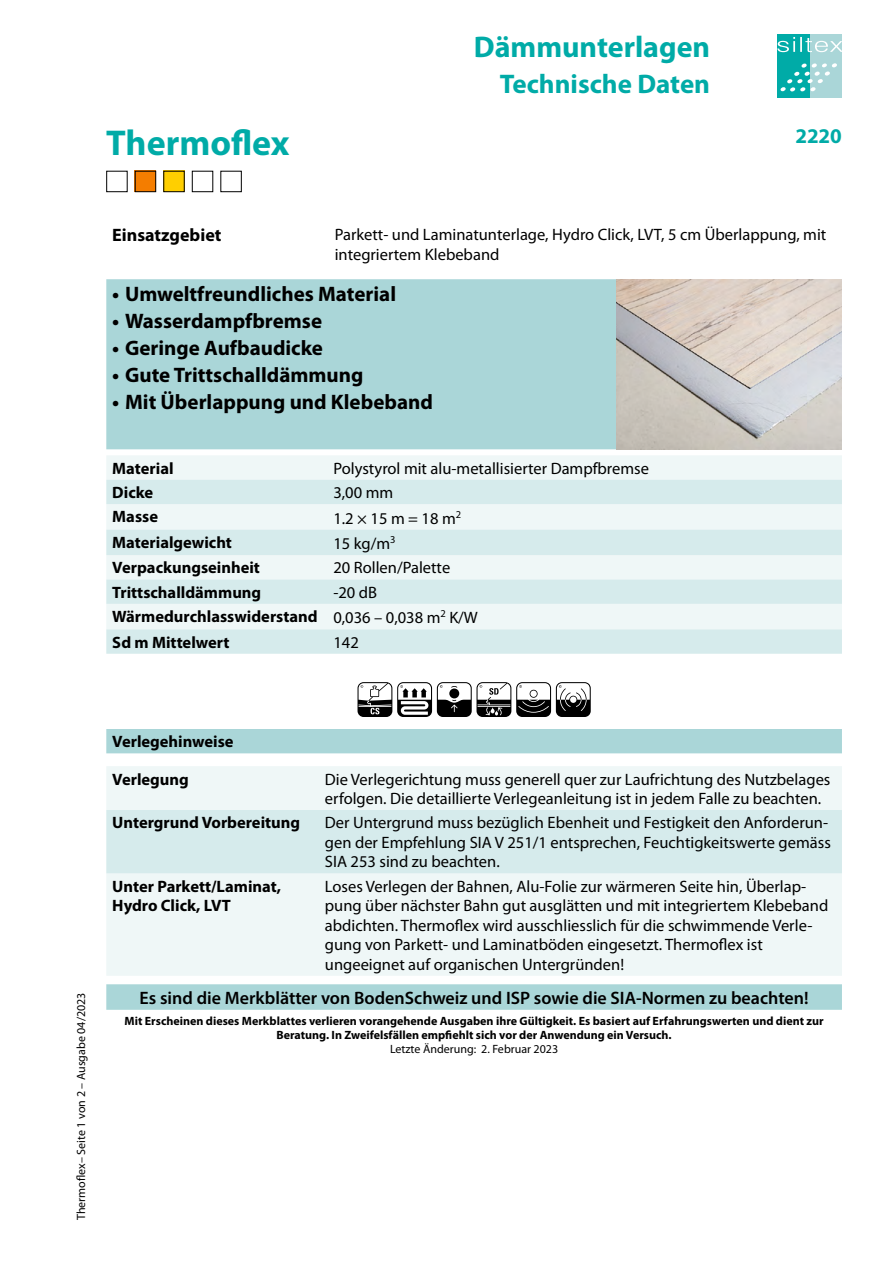
<style>
.page{position:relative;width:893px;height:1263px;background:#fff}
.page>*{position:absolute;margin:0;border:0;box-sizing:border-box;transform-origin:0 0}
.t1{font:700 36px "Myriad Pro";color:#00aba7}
.t2{font:700 30px "Myriad Pro";color:#00aba7}
.t3{font:700 27px "Myriad Pro";color:#00aba7}
.t4{font:700 21px "Myriad Pro";color:#000}
.t5{font:700 21px "Myriad Pro";color:#00aba7}
.t6{font:600 18px "Myriad Pro";color:#000}
.t7{font:700 18px "Myriad Pro";color:#000}
.t8{font:16.5px/19.5px "Myriad Pro";color:#000}
.t9{font:700 16.5px/24.9px "Myriad Pro";color:#000}
.t10{font:700 12px/14.2px "Myriad Pro";color:#000;text-align:center}
.t11{font:12px "Myriad Pro";color:#000}
.s1{font-weight:400}
</style>
<div class="page">
<div style="left:778px;top:34px;width:33px;height:64px;background:#00aba7"></div>
<div style="left:811px;top:34px;width:31px;height:64px;background:#aad6d8"></div>
<svg style="left:778px;top:37px;width:64px;height:15px"></svg>
<svg style="left:780px;top:63px;width:57px;height:28px"></svg>
<div style="left:106px;top:279px;width:511px;height:170px;background:#aad6d8"></div>
<img style="left:617px;top:279px;width:225px;height:170px">
<div style="left:106px;top:455px;width:736px;height:25px;background:#eff7f7"></div>
<svg style="left:106px;top:480px;width:736px;height:174px;fill:#d6ebec"></svg>
<svg style="left:357px;top:682px;width:234px;height:35px"></svg>
<svg style="left:106px;top:729px;width:736px;height:281px;fill:#aad6d8"></svg>
<div style="left:106px;top:766px;width:736px;height:210px;background:#eff7f7"></div>
<div style="left:106px;top:810px;width:736px;height:63px;background:#d6ebec"></div>
<div style="left:106px;top:171px;width:22px;height:21px;border:1px solid #000"></div>
<div style="left:135px;top:171px;width:21px;height:21px;background:#f47d00"></div>
<div style="left:135px;top:171px;width:21px;height:21px;border:1px solid #000"></div>
<div style="left:163px;top:171px;width:22px;height:21px;background:#ffcf00"></div>
<div style="left:163px;top:171px;width:22px;height:21px;border:1px solid #000"></div>
<div style="left:192px;top:171px;width:21px;height:21px;border:1px solid #000"></div>
<div style="left:220px;top:171px;width:22px;height:21px;border:1px solid #000"></div>
<h2 class="t2" style="left:474px;top:27px;width:238px">Dämmunterlagen</h2>
<h3 class="t3" style="left:500px;top:66px;width:212px">Technische Daten</h3>
<h1 class="t1" style="left:106px;top:119px;width:185px">Thermoflex</h1>
<p class="t5" style="left:795px;top:123px;width:48px">2220</p>
<p class="t7" style="left:112px;top:224px;width:111px">Einsatzgebiet</p>
<p class="t8" style="left:335px;top:225px;width:493px">Parkett- und Laminatunterlage, Hydro Click, LVT, 5 cm Überlappung, mit integriertem Klebeband</p>
<p class="t4" style="left:112px;top:280px;width:285px">• Umweltfreundliches Material</p>
<p class="t4" style="left:112px;top:307px;width:211px">• Wasserdampfbremse</p>
<p class="t4" style="left:112px;top:334px;width:212px">• Geringe Aufbaudicke</p>
<p class="t4" style="left:112px;top:361px;width:253px">• Gute Trittschalldämmung</p>
<p class="t4" style="left:112px;top:388px;width:322px">• Mit Überlappung und Klebeband</p>
<p class="t9" style="left:112px;top:455px;width:63px">Material</p>
<p class="t8" style="left:333px;top:458px;width:317px">Polystyrol mit alu-metallisierter Dampfbremse</p>
<p class="t9" style="left:112px;top:479px;width:42px">Dicke</p>
<p class="t8" style="left:333px;top:482px;width:61px">3,00 mm</p>
<p class="t9" style="left:112px;top:504px;width:47px">Masse</p>
<p class="t8" style="left:333px;top:508px;width:129px">1.2 × 15 m = 18 m<sup>2</sup></p>
<p class="t9" style="left:112px;top:529px;width:121px">Materialgewicht</p>
<p class="t8" style="left:333px;top:533px;width:64px">15 kg/m<sup>3</sup></p>
<p class="t9" style="left:112px;top:555px;width:149px">Verpackungseinheit</p>
<p class="t8" style="left:333px;top:558px;width:118px">20 Rollen/Palette</p>
<p class="t9" style="left:112px;top:579px;width:150px">Trittschalldämmung</p>
<p class="t9" style="left:112px;top:579px;width:367px;text-indent:221px"><span class="s1">-20 dB<br></span>Wärmedurchlasswiderstand <span class="s1">0,036 – 0,038 m</span><sup>2</sup> <span class="s1">K/W<br></span>Sd m Mittelwert</p>
<p class="t8" style="left:333px;top:632px;width:27px">142</p>
<p class="t11" style="left:74px;top:1220px;width:229px;rotate:-90deg">Thermoflex– Seite 1 von 2 – Ausgabe 04/2023</p>
<p class="t9" style="left:112px;top:729px;width:123px">Verlegehinweise</p>
<p class="t9" style="left:112px;top:766px;width:78px">Verlegung</p>
<p class="t8" style="left:325px;top:769px;width:507px">Die Verlegerichtung muss generell quer zur Laufrichtung des Nutzbelages erfolgen. Die detaillierte Verlegeanleitung ist in jedem Falle zu beachten.</p>
<p class="t9" style="left:112px;top:810px;width:189px">Untergrund Vorbereitung</p>
<p class="t8" style="left:325px;top:813px;width:507px">Der Untergrund muss bezüglich Ebenheit und Festigkeit den Anforderun&shy;gen der Empfehlung SIA V 251/1 entsprechen, Feuchtigkeitswerte gemäss<br>SIA 253 sind zu beachten.</p>
<p class="t9" style="left:112px;top:876px;width:170px;line-height:19.5px">Unter Parkett/Laminat,<br>Hydro Click, LVT</p>
<p class="t8" style="left:325px;top:876px;width:505px">Loses Verlegen der Bahnen, Alu-Folie zur wärmeren Seite hin, Überlap&shy;pung über nächster Bahn gut ausglätten und mit integriertem Klebeband abdichten. Thermoflex wird ausschliesslich für die schwimmende Verle&shy;gung von Parkett- und Laminatböden eingesetzt. Thermoflex ist ungeeignet auf organischen Untergründen!</p>
<p class="t6" style="left:140px;top:986px;width:671px">Es sind die Merkblätter von BodenSchweiz und ISP sowie die SIA-Normen zu beachten!</p>
<p class="t10" style="left:125px;top:1013px;width:701px">Mit Erscheinen dieses Merkblattes verlieren vorangehende Ausgaben ihre Gültigkeit. Es basiert auf Erfahrungswerten und dient zur<br>Beratung. In Zweifelsfällen empfiehlt sich vor der Anwendung ein Versuch.</p>
<p class="t11" style="left:390px;top:1042px;width:170px">Letzte Änderung: 2. Februar 2023</p>
</div>
